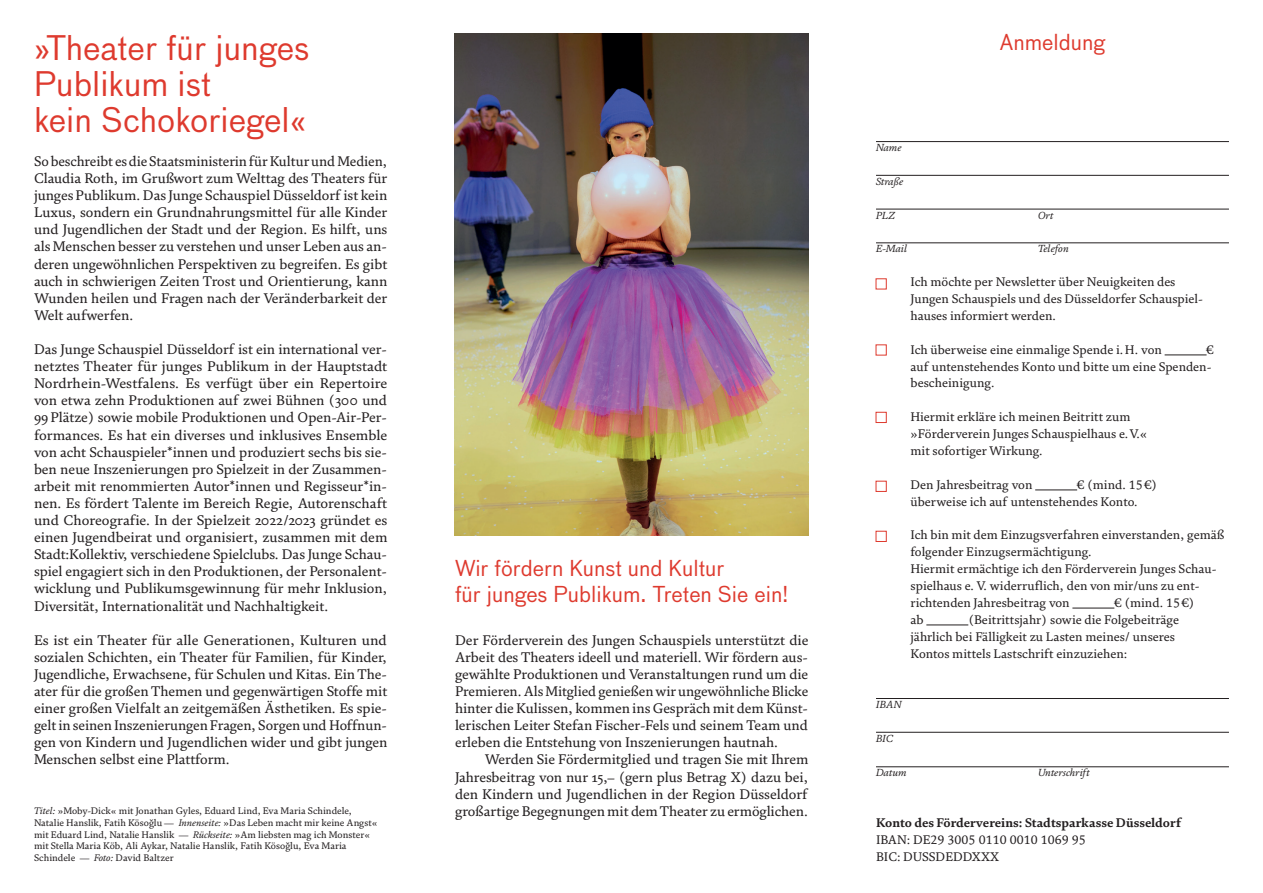
<style>
.page{position:relative;width:1263px;height:893px;background:#fff}
.page>*{position:absolute;margin:0;border:0;box-sizing:border-box;transform-origin:0 0}
.t1{font:33px/36px "Bau Pro";color:#de3a2e}
.t2{font:21.3px/25.7px "Bau Pro";color:#de3a2e}
.t3{font:14.25px/17.1px "FS Brabo";letter-spacing:-.005em;color:#231f20;text-align:justify}
.t4{font:12.75px/17px "FS Brabo";letter-spacing:.005em;color:#231f20}
.t5{font:700 12.75px "FS Brabo";letter-spacing:.005em;color:#231f20}
.t6{font:italic 10.5px "FS Brabo";color:#231f20}
.t7{font:9.75px/11.7px "FS Brabo";letter-spacing:.005em;color:#231f20}
.s1{font-style:italic}
</style>
<div class="page">
<hr style="left:876px;top:141px;width:353px;height:1px;background:#231f20">
<hr style="left:876px;top:175px;width:353px;height:1px;background:#231f20">
<hr style="left:876px;top:209px;width:353px;height:1px;background:#231f20">
<hr style="left:876px;top:243px;width:353px;height:1px;background:#231f20">
<hr style="left:1164px;top:355px;width:42px;height:1px;background:#231f20">
<hr style="left:1035px;top:490px;width:42px;height:1px;background:#231f20">
<hr style="left:1072px;top:608px;width:42px;height:1px;background:#231f20">
<hr style="left:926px;top:625px;width:42px;height:1px;background:#231f20">
<hr style="left:876px;top:698px;width:353px;height:1px;background:#231f20">
<hr style="left:876px;top:732px;width:353px;height:1px;background:#231f20">
<hr style="left:876px;top:766px;width:353px;height:1px;background:#231f20">
<div style="left:876px;top:278px;width:11px;height:11px;border:1px solid #de3a2e"></div>
<div style="left:876px;top:412px;width:11px;height:11px;border:1px solid #de3a2e"></div>
<div style="left:876px;top:344px;width:11px;height:11px;border:1px solid #de3a2e"></div>
<div style="left:876px;top:481px;width:11px;height:11px;border:1px solid #de3a2e"></div>
<div style="left:876px;top:531px;width:11px;height:11px;border:1px solid #de3a2e"></div>
<img style="left:454px;top:33px;width:354px;height:503px">
<h1 class="t1" style="left:34px;top:28px;width:277px">»Theater für junges<br>Publikum ist<br>kein Schokoriegel«</h1>
<p class="t3" style="left:34px;top:152px;width:355px">So beschreibt es die Staatsministerin für Kultur und Medien, Claudia Roth, im Grußwort zum Welttag des Theaters für junges Publikum. Das Junge Schauspiel Düsseldorf ist kein Luxus, sondern ein Grundnahrungsmittel für alle Kinder und Jugendlichen der Stadt und der Region. Es hilft, uns als Menschen besser zu verstehen und unser Leben aus an&shy;deren ungewöhnlichen Perspektiven zu begreifen. Es gibt auch in schwierigen Zeiten Trost und Orientierung, kann Wunden heilen und Fragen nach der Veränderbarkeit der Welt aufwerfen.</p>
<p class="t3" style="left:34px;top:340px;width:355px">Das Junge Schauspiel Düsseldorf ist ein international ver&shy;netztes Theater für junges Publikum in der Hauptstadt Nordrhein-Westfalens. Es verfügt über ein Repertoire von etwa zehn Produktionen auf zwei Bühnen (300 und 99 -Plätze) sowie mobile Produktionen und Open-Air-Per&shy;formances. Es hat ein diverses und inklusives Ensemble von acht Schauspieler*innen und produziert sechs bis sie&shy;ben neue Inszenierungen pro Spielzeit in der Zusammen&shy;arbeit mit renommierten Autor*innen und Regisseur*in&shy;nen. Es fördert Talente im Bereich Regie, Autorenschaft und Choreografie. In der Spielzeit 2022/2023 gründet es einen Jugendbeirat und organisiert, zusammen mit dem Stadt:Kollektiv, verschiedene Spielclubs. Das Junge Schau&shy;spiel engagiert sich in den Produktionen, der Personalent&shy;wicklung und Publikumsgewinnung für mehr Inklusion, Diversität, Internationalität und Nachhaltigkeit.</p>
<p class="t3" style="left:34px;top:631px;width:355px">Es ist ein Theater für alle Generationen, Kulturen und sozialen Schichten, ein Theater für Familien, für Kinder, Jugendliche, Erwachsene, für Schulen und Kitas. Ein The&shy;ater für die großen Themen und gegenwärtigen Stoffe mit einer großen Vielfalt an zeitgemäßen Ästhetiken. Es spie&shy;gelt in seinen Inszenierungen Fragen, Sorgen und Hoffnun&shy;gen von Kindern und Jugendlichen wider und gibt jungen Menschen selbst eine Plattform.</p>
<h2 class="t2" style="left:455px;top:555px;width:335px">Wir fördern Kunst und Kultur<br>für junges Publikum. Treten Sie ein!</h2>
<p class="t3" style="left:455px;top:631px;width:355px">Der Förderverein des Jungen Schauspiels unterstützt die Arbeit des Theaters ideell und materiell. Wir fördern aus&shy;gewählte Produktionen und Veranstaltungen rund um die Premieren. Als Mitglied genießen wir ungewöhnliche Blicke hinter die Kulissen, kommen ins Gespräch mit dem Künst&shy;lerischen Leiter Stefan Fischer-Fels und seinem Team und erleben die Entstehung von Inszenierungen hautnah.</p>
<p class="t3" style="left:455px;top:750px;width:355px;text-indent:30px">Werden Sie Fördermitglied und tragen Sie mit Ihrem Jahresbeitrag von nur 15,– (gern plus Betrag X) dazu bei, den Kindern und Jugendlichen in der Region Düsseldorf</p>
<p class="t7" style="left:34px;top:805px;width:319px"><span class="s1">Titel:</span> »Moby-Dick« mit Jonathan Gyles, Eduard Lind, Eva Maria Schindele,</p>
<p class="t3" style="left:455px;top:802px;width:354px">großartige Begegnungen mit dem Theater zu ermöglichen.</p>
<p class="t7" style="left:34px;top:816px;width:345px">Natalie Hanslik, Fatih Kösoğlu — <span class="s1">Innenseite:</span> »Das Leben macht mir keine Angst« mit Eduard Lind, Natalie Hanslik — <span class="s1">Rückseite:</span> »Am liebsten mag ich Monster« mit Stella Maria Köb, Ali Aykar, Natalie Hanslik, Fatih Kösoğlu, Eva Maria Schindele — <span class="s1">Foto:</span> David Baltzer</p>
<h2 class="t2" style="left:1000px;top:29px;width:107px">Anmeldung</h2>
<p class="t6" style="left:876px;top:140px;width:27px">Name</p>
<p class="t6" style="left:876px;top:174px;width:29px">Straße</p>
<p class="t6" style="left:876px;top:207px;width:21px">PLZ</p>
<p class="t6" style="left:1038px;top:207px;width:17px">Ort</p>
<p class="t6" style="left:876px;top:241px;width:33px">E-Mail</p>
<p class="t6" style="left:1038px;top:241px;width:33px">Telefon</p>
<p class="t4" style="left:910px;top:273px;width:293px">Ich möchte per Newsletter über Neuigkeiten des<br>Jungen Schauspiels und des Düsseldorfer Schauspiel&shy;hauses informiert werden.</p>
<p class="t4" style="left:910px;top:340px;width:253px">Ich überweise eine einmalige Spende i.H. von</p>
<p class="t4" style="left:910px;top:340px;width:304px;text-indent:296px">€ auf untenstehendes Konto und bitte um eine Spenden&shy;bescheinigung.</p>
<p class="t4" style="left:910px;top:408px;width:238px">Hiermit erkläre ich meinen Beitritt zum »Förderverein Junges Schauspielhaus e.V.« mit sofortiger Wirkung.</p>
<p class="t4" style="left:910px;top:475px;width:124px">Den Jahresbeitrag von</p>
<p class="t4" style="left:910px;top:475px;width:248px;text-indent:167px">€ (mind. 15€) überweise ich auf untenstehendes Konto.</p>
<p class="t4" style="left:910px;top:526px;width:316px">Ich bin mit dem Einzugsverfahren einverstanden, gemäß folgender Einzugsermächtigung.<br>Hiermit ermächtige ich den Förderverein Junges Schau&shy;spielhaus e. V. widerruflich, den von mir/uns zu ent&shy;richtenden Jahresbeitrag von</p>
<p class="t4" style="left:1114px;top:594px;width:82px">€ (mind. 15€)</p>
<p class="t4" style="left:910px;top:610px;width:270px;text-indent:58px">(Beitrittsjahr) sowie die Folgebeiträge jährlich bei Fälligkeit zu Lasten meines/ unseres<br>Kontos mittels Lastschrift einzuziehen:</p>
<p class="t4" style="left:910px;top:610px;width:15px">ab</p>
<p class="t6" style="left:876px;top:697px;width:27px">IBAN</p>
<p class="t6" style="left:876px;top:730px;width:19px">BIC</p>
<p class="t6" style="left:876px;top:765px;width:32px">Datum</p>
<p class="t6" style="left:1038px;top:765px;width:54px">Unterschrift</p>
<p class="t5" style="left:876px;top:813px;width:307px">Konto des Fördervereins: Stadtsparkasse Düsseldorf</p>
<p class="t4" style="left:876px;top:831px;width:211px">IBAN: DE29 3005 0110 0010 1069 95<br>BIC: DUSSDEDDXXX</p>
</div>
